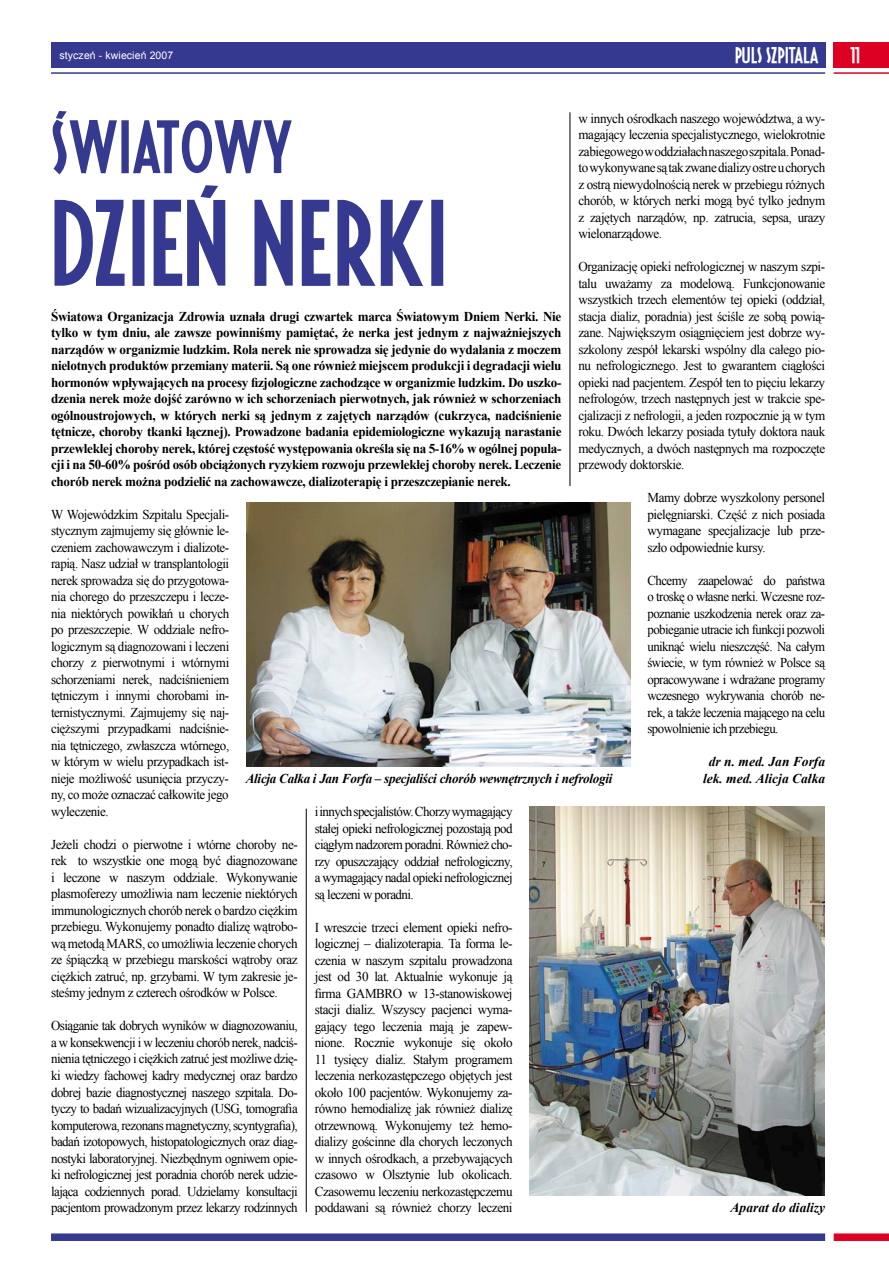
<style>
.page{position:relative;width:889px;height:1276px;background:#fff}
.page>*{position:absolute;margin:0;border:0;box-sizing:border-box;transform-origin:0 0}
.t1{font:97.5px "Fiesta";color:#35398f}
.t2{font:60px "Fiesta";color:#35398f}
.t3{font:18px "Fiesta";color:#fff}
.t4{font:13.5px/16.5px "Times New Roman";letter-spacing:-.03em;color:#000;text-align:justify}
.t5{font:13.5px/16.5px "Times New Roman";letter-spacing:-.03em;color:#000;text-align:justify;scale:.96 1}
.t6{font:700 13.5px/16.5px "Times New Roman";letter-spacing:-.02em;color:#000;text-align:justify}
.t7{font:13.5px/16.5px "Times New Roman";letter-spacing:-.03em;color:#000;text-align:justify;scale:.95 1}
.t8{font:italic 700 13.5px "Times New Roman";letter-spacing:-.02em;color:#000}
.t9{font:italic 700 13.5px/16.5px "Times New Roman";color:#000;text-align:center}
.t10{font:10.5px "Arial";letter-spacing:.01em;color:#fff}
</style>
<div class="page">
<div style="left:51px;top:43px;width:774px;height:25px;background:#35398f"></div>
<div style="left:833px;top:43px;width:56px;height:25px;background:#dd0023"></div>
<hr style="left:833px;top:72px;width:56px;height:2px;background:#dd0023">
<hr style="left:51px;top:72px;width:774px;height:2px;background:#35398f">
<div style="left:833px;top:1233px;width:56px;height:8px;background:#dd0023"></div>
<div style="left:51px;top:1233px;width:774px;height:8px;background:#35398f"></div>
<hr style="left:569px;top:112px;width:1px;height:374px;background:#000">
<img style="left:529px;top:806px;width:296px;height:389px">
<img style="left:246px;top:502px;width:384px;height:264px">
<hr style="left:306px;top:808px;width:1px;height:404px;background:#000">
<p class="t10" style="left:60px;top:48px;width:115px">styczeń - kwiecień 2007</p>
<h3 class="t3" style="left:734px;top:44px;width:86px">PULS SZPITALA</h3>
<h3 class="t3" style="left:850px;top:44px;width:11px">11</h3>
<h2 class="t2" style="left:51px;top:110px;width:243px">ŚWIATOWY</h2>
<h1 class="t1" style="left:51px;top:184px;width:397px">DZIEŃ NERKI</h1>
<p class="t6" style="left:51px;top:308px;width:512px">Światowa Organizacja Zdrowia uznała drugi czwartek marca Światowym Dniem Nerki. Nie tylko w tym dniu, ale zawsze powinniśmy pamiętać, że nerka jest jednym z najważniejszych narządów w organizmie ludzkim. Rola nerek nie sprowadza się jedynie do wydalania z moczem nielotnych produktów przemiany materii. Są one również miejscem produkcji i degradacji wielu hormonów wpływających na procesy fizjologiczne zachodzące w organizmie ludzkim. Do uszko&shy;dzenia nerek może dojść zarówno w ich schorzeniach pierwotnych, jak również w schorzeniach ogólnoustrojowych, w których nerki są jednym z zajętych narządów (cukrzyca, nadciśnienie tętnicze, choroby tkanki łącznej). Prowadzone badania epidemiologiczne wykazują narastanie przewlekłej choroby nerek, której częstość występowania określa się na 5-16% w ogólnej popula&shy;cji i na 50-60% pośród osób obciążonych ryzykiem rozwoju przewlekłej choroby nerek. Leczenie chorób nerek można podzielić na zachowawcze, dializoterapię i przeszczepianie nerek.</p>
<p class="t4" style="left:578px;top:110px;width:248px">w innych ośrodkach naszego województwa, a wy&shy;magający leczenia specjalistycznego, wielokrotnie zabiegowego w oddziałach naszego szpitala. Ponad&shy;to wykonywane są tak zwane dializy ostre u chorych z ostrą niewydolnością nerek w przebiegu różnych chorób, w których nerki mogą być tylko jednym z zajętych narządów, np. zatrucia, sepsa, urazy wielonarządowe.</p>
<p class="t4" style="left:578px;top:258px;width:248px">Organizację opieki nefrologicznej w naszym szpi&shy;talu uważamy za modelową. Funkcjonowanie wszystkich trzech elementów tej opieki (oddział, stacja dializ, poradnia) jest ściśle ze sobą powią&shy;zane. Największym osiągnięciem jest dobrze wy&shy;szkolony zespół lekarski wspólny dla całego pio&shy;nu nefrologicznego. Jest to gwarantem ciągłości opieki nad pacjentem. Zespół ten to pięciu lekarzy nefrologów, trzech następnych jest w trakcie spe&shy;cjalizacji z nefrologii, a jeden rozpocznie ją w tym roku. Dwóch lekarzy posiada tytuły doktora nauk medycznych, a dwóch następnych ma rozpoczęte przewody doktorskie.</p>
<p class="t4" style="left:647px;top:489px;width:179px">Mamy dobrze wyszkolony personel pielęgniarski. Część z nich posiada wymagane specjalizacje lub prze&shy;szło odpowiednie kursy.</p>
<p class="t7" style="left:647px;top:572px;width:189px">Chcemy zaapelować do państwa o troskę o własne nerki. Wczesne roz&shy;poznanie uszkodzenia nerek oraz za&shy;pobieganie utracie ich funkcji pozwoli uniknąć wielu nieszczęść. Na całym świecie, w tym również w Polsce są opracowywane i wdrażane programy wczesnego wykrywania chorób ne&shy;rek, a także leczenia mającego na celu spowolnienie ich przebiegu.</p>
<p class="t9" style="left:703px;top:753px;width:124px">dr n. med. Jan Forfa lek. med. Alicja Całka</p>
<p class="t5" style="left:51px;top:506px;width:187px">W Wojewódzkim Szpitalu Specjali&shy;stycznym zajmujemy się głównie le&shy;czeniem zachowawczym i dializote&shy;rapią. Nasz udział w transplantologii nerek sprowadza się do przygotowa&shy;nia chorego do przeszczepu i lecze&shy;nia niektórych powikłań u chorych po przeszczepie. W oddziale nefro&shy;logicznym są diagnozowani i leczeni chorzy z pierwotnymi i wtórnymi schorzeniami nerek, nadciśnieniem tętniczym i innymi chorobami in&shy;ternistycznymi. Zajmujemy się naj&shy;cięższymi przypadkami nadciśnie&shy;nia tętniczego, zwłaszcza wtórnego, w którym w wielu przypadkach ist&shy;nieje możliwość usunięcia przyczy&shy;ny, co może oznaczać całkowite jego wyleczenie.</p>
<p class="t4" style="left:51px;top:836px;width:248px">Jeżeli chodzi o pierwotne i wtórne choroby ne&shy;rek to wszystkie one mogą być diagnozowane i leczone w naszym oddziale. Wykonywanie plasmoferezy umożliwia nam leczenie niektórych immunologicznych chorób nerek o bardzo ciężkim przebiegu. Wykonujemy ponadto dializę wątrobo&shy;wą metodą MARS, co umożliwia leczenie chorych ze śpiączką w przebiegu marskości wątroby oraz ciężkich zatruć, np. grzybami. W tym zakresie je&shy;steśmy jednym z czterech ośrodków w Polsce.</p>
<p class="t5" style="left:51px;top:1017px;width:258px">Osiąganie tak dobrych wyników w diagnozowaniu, a w konsekwencji i w leczeniu chorób nerek, nadciś&shy;nienia tętniczego i ciężkich zatruć jest możliwe dzię&shy;ki wiedzy fachowej kadry medycznej oraz bardzo dobrej bazie diagnostycznej naszego szpitala. Do&shy;tyczy to badań wizualizacyjnych (USG, tomografia komputerowa, rezonans magnetyczny, scyntygrafia), badań izotopowych, histopatologicznych oraz diag&shy;nostyki laboratoryjnej. Niezbędnym ogniwem opie&shy;ki nefrologicznej jest poradnia chorób nerek udzie&shy;lająca codziennych porad. Udzielamy konsultacji pacjentom prowadzonym przez lekarzy rodzinnych</p>
<p class="t8" style="left:246px;top:769px;width:368px">Alicja Całka i Jan Forfa – specjaliści chorób wewnętrznych i nefrologii</p>
<p class="t5" style="left:315px;top:803px;width:208px">i innych specjalistów. Chorzy wymagający stałej opieki nefrologicznej pozostają pod ciągłym nadzorem poradni. Również cho&shy;rzy opuszczający oddział nefrologiczny, a wymagający nadal opieki nefrologicznej są leczeni w poradni.</p>
<p class="t4" style="left:315px;top:918px;width:199px">I wreszcie trzeci element opieki nefro&shy;logicznej – dializoterapia. Ta forma le&shy;czenia w naszym szpitalu prowadzona jest od 30 lat. Aktualnie wykonuje ją firma GAMBRO w 13-stanowiskowej stacji dializ. Wszyscy pacjenci wyma&shy;gający tego leczenia mają je zapew&shy;nione. Rocznie wykonuje się około 11 tysięcy dializ. Stałym programem leczenia nerkozastępczego objętych jest około 100 pacjentów. Wykonujemy za&shy;równo hemodializę jak również dializę otrzewnową. Wykonujemy też hemo&shy;dializy gościnne dla chorych leczonych w innych ośrodkach, a przebywających czasowo w Olsztynie lub okolicach.<br>Czasowemu leczeniu nerkozastępczemu poddawani są również chorzy leczeni</p>
<p class="t9" style="left:730px;top:1198px;width:96px">Aparat do dializy</p>
</div>
